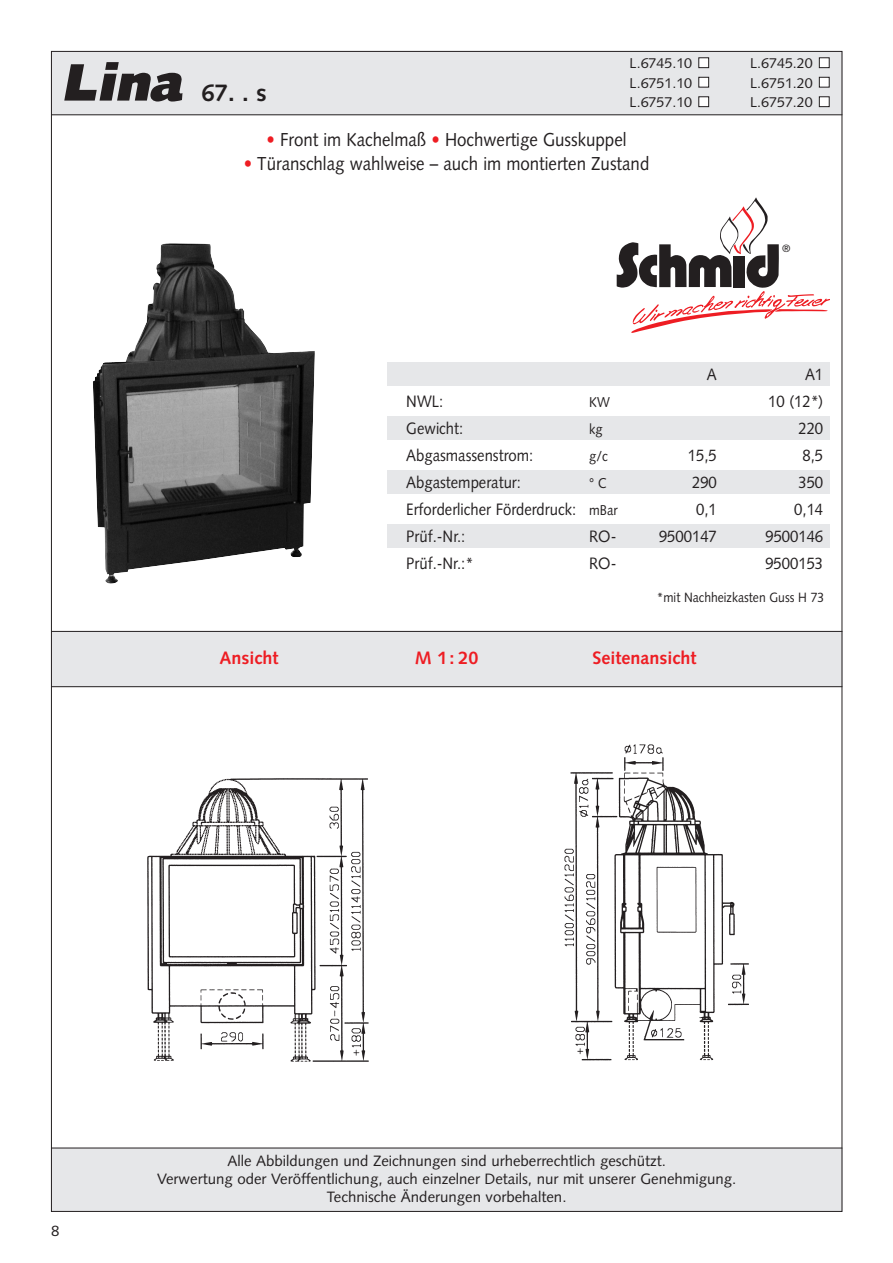
<style>
.page{position:relative;width:893px;height:1263px;background:#fff}
.page>*{position:absolute;margin:0;border:0;box-sizing:border-box;transform-origin:0 0}
.t1{font:italic 900 52.5px "Syntax";color:#231f20}
.t2{font:700 24px "Syntax";color:#231f20}
.t3{font:18.75px "Syntax";color:#231f20;scale:.9 1}
.t4{font:700 18px "Syntax";color:#ee1d23}
.t5{font:16.5px "Syntax";color:#231f20;scale:.9 1}
.t6{font:15px/18px "Syntax";color:#231f20;text-align:center}
.t7{font:14.25px/19.5px "Syntax";color:#231f20;text-align:justify}
.t8{font:14.25px "Syntax";color:#231f20;scale:.9 1}
.t9{font:13.5px "Syntax";color:#231f20;scale:.9 1}
.t10{font:300 10.5px "Frutiger";color:#231f20}
.s1{color:#ee1d23}
.s2{font-size:14.25px}
</style>
<div class="page">
<div style="left:51px;top:51px;width:791px;height:64px;background:#e6e7e9"></div>
<div style="left:51px;top:631px;width:791px;height:56px;background:#e6e7e9"></div>
<hr style="left:51px;top:631px;width:791px;height:1px;background:#231f20">
<hr style="left:51px;top:114px;width:791px;height:1px;background:#231f20">
<div style="left:819px;top:58px;width:10px;height:10px;background:#fff"></div>
<div style="left:819px;top:57px;width:10px;height:11px;border:1px solid #231f20"></div>
<div style="left:819px;top:77px;width:10px;height:10px;background:#fff"></div>
<div style="left:819px;top:77px;width:10px;height:11px;border:1px solid #231f20"></div>
<div style="left:819px;top:97px;width:10px;height:10px;background:#fff"></div>
<div style="left:819px;top:96px;width:10px;height:11px;border:1px solid #231f20"></div>
<div style="left:698px;top:58px;width:10px;height:10px;background:#fff"></div>
<div style="left:698px;top:57px;width:11px;height:11px;border:1px solid #231f20"></div>
<div style="left:698px;top:77px;width:10px;height:10px;background:#fff"></div>
<div style="left:698px;top:77px;width:11px;height:11px;border:1px solid #231f20"></div>
<div style="left:698px;top:97px;width:10px;height:10px;background:#fff"></div>
<div style="left:698px;top:96px;width:11px;height:11px;border:1px solid #231f20"></div>
<div style="left:51px;top:1148px;width:791px;height:64px;background:#e6e7e9"></div>
<hr style="left:51px;top:1148px;width:791px;height:1px;background:#231f20">
<hr style="left:51px;top:686px;width:791px;height:1px;background:#231f20">
<img style="left:147px;top:778px;width:222px;height:284px">
<img style="left:564px;top:744px;width:185px;height:317px">
<svg style="left:616px;top:197px;width:213px;height:135px"></svg>
<img style="left:93px;top:243px;width:222px;height:341px">
<div style="left:270px;top:792px;width:15px;height:15px;background:#fff"></div>
<div style="left:603px;top:855px;width:9px;height:14px;background:#fff"></div>
<div style="left:387px;top:417px;width:442px;height:23px;background:#e6e7e9"></div>
<div style="left:387px;top:363px;width:442px;height:23px;background:#e6e7e9"></div>
<div style="left:387px;top:471px;width:442px;height:23px;background:#e6e7e9"></div>
<div style="left:387px;top:525px;width:442px;height:23px;background:#e6e7e9"></div>
<h1 class="t1" style="left:62px;top:61px;width:131px">Lina</h1>
<p class="t7" style="left:750px;top:55px;width:64px">L.6745.20<br>L.6751.20<br>L.6757.20</p>
<p class="t7" style="left:629px;top:55px;width:64px">L.6745.10<br>L.6751.10</p>
<h2 class="t2" style="left:201px;top:83px;width:67px">67. . s</h2>
<p class="t7" style="left:629px;top:94px;width:64px">L.6757.10</p>
<p class="t3" style="left:266px;top:132px;width:401px"><span class="s1">•</span> Front im Kachelmaß <span class="s1">•</span> Hochwertige Gusskuppel</p>
<p class="t3" style="left:244px;top:156px;width:452px"><span class="s1">•</span> Türanschlag wahlweise – auch im montierten Zustand</p>
<p class="t10" style="left:782px;top:244px;width:10px">®</p>
<p class="t5" style="left:707px;top:368px;width:13px">A</p>
<p class="t5" style="left:805px;top:368px;width:22px">A1</p>
<p class="t5" style="left:406px;top:395px;width:43px">NWL:</p>
<p class="t8" style="left:589px;top:397px;width:24px">KW</p>
<p class="t5" style="left:768px;top:395px;width:62px">10 (12*)</p>
<p class="t5" style="left:406px;top:422px;width:65px">Gewicht:</p>
<p class="t8" style="left:589px;top:424px;width:17px">kg</p>
<p class="t5" style="left:798px;top:422px;width:29px">220</p>
<p class="t5" style="left:406px;top:449px;width:143px">Abgasmassenstrom:</p>
<p class="t8" style="left:589px;top:451px;width:22px">g/c</p>
<p class="t5" style="left:688px;top:449px;width:34px">15,5</p>
<p class="t5" style="left:802px;top:449px;width:24px">8,5</p>
<p class="t5" style="left:406px;top:476px;width:129px">Abgastemperatur:</p>
<p class="t8" style="left:589px;top:478px;width:21px">° C</p>
<p class="t5" style="left:692px;top:476px;width:29px">290</p>
<p class="t5" style="left:798px;top:476px;width:29px">350</p>
<p class="t5" style="left:406px;top:503px;width:236px">Erforderlicher Förderdruck: <span class="s2">mBar</span></p>
<p class="t5" style="left:696px;top:503px;width:24px">0,1</p>
<p class="t5" style="left:794px;top:503px;width:34px">0,14</p>
<p class="t5" style="left:406px;top:530px;width:67px">Prüf.-Nr.:</p>
<p class="t5" style="left:589px;top:530px;width:32px">RO-</p>
<p class="t5" style="left:659px;top:530px;width:66px">9500147</p>
<p class="t5" style="left:765px;top:530px;width:66px">9500146</p>
<p class="t5" style="left:406px;top:557px;width:76px">Prüf.-Nr.:*</p>
<p class="t5" style="left:589px;top:557px;width:32px">RO-</p>
<p class="t5" style="left:765px;top:557px;width:66px">9500153</p>
<p class="t9" style="left:656px;top:592px;width:187px">*mit Nachheizkasten Guss H 73</p>
<p class="t4" style="left:219px;top:650px;width:60px">Ansicht</p>
<p class="t4" style="left:415px;top:650px;width:65px">M 1: 20</p>
<p class="t4" style="left:592px;top:650px;width:105px">Seitenansicht</p>
<p class="t6" style="left:51px;top:1223px;width:10px">8</p>
<p class="t6" style="left:157px;top:1153px;width:580px">Alle Abbildungen und Zeichnungen sind urheberrechtlich geschützt.<br>Verwertung oder Veröffentlichung, auch einzelner Details, nur mit unserer Genehmigung.<br>Technische Änderungen vorbehalten.</p>
</div>
